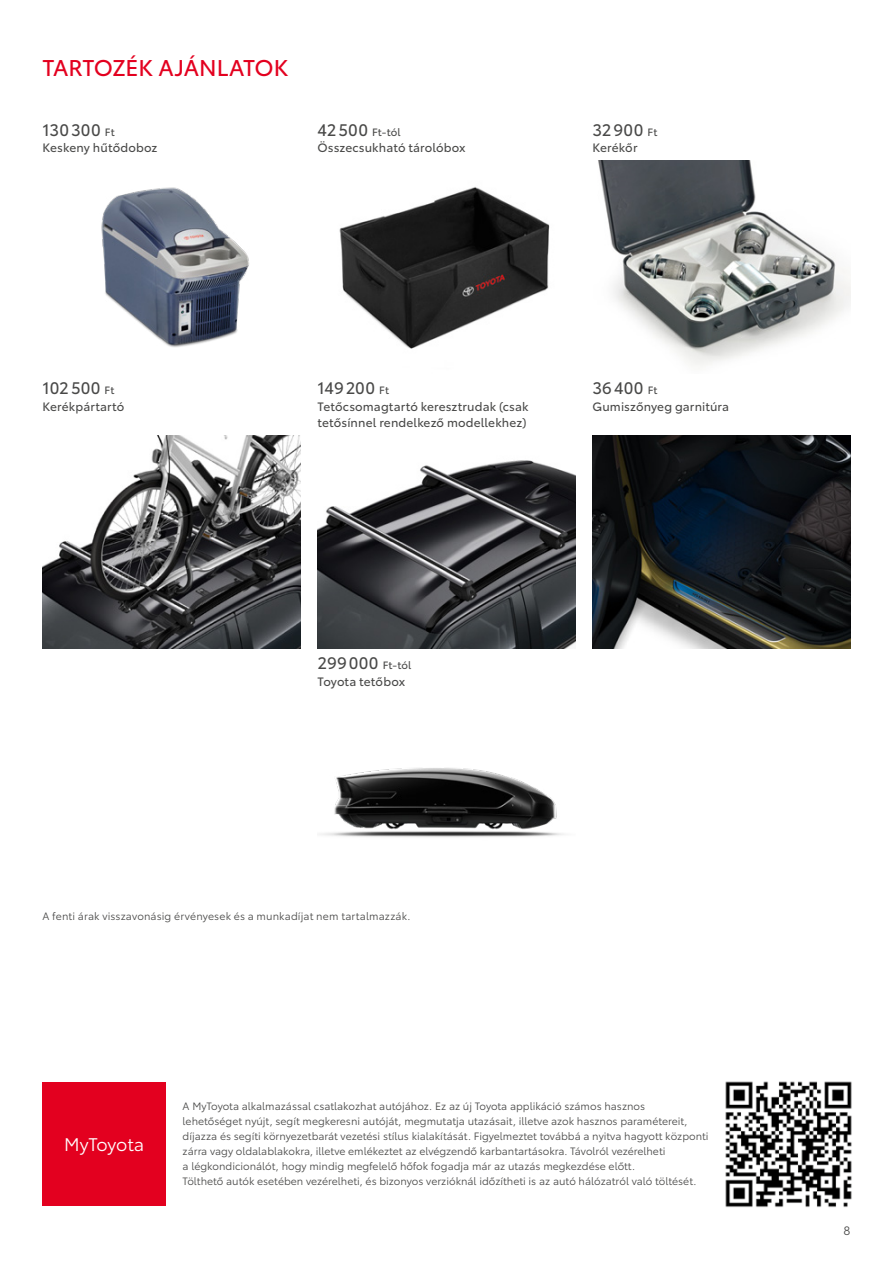
<style>
.page{position:relative;width:893px;height:1263px;background:#fff}
.page>*{position:absolute;margin:0;border:0;box-sizing:border-box;transform-origin:0 0}
.t1{font:22.5px "Toyota Type";letter-spacing:-.015em;color:#e3001f}
.t2{font:18px "Toyota Type";color:#fff}
.t3{font:16.5px "Toyota Type";letter-spacing:.02em;color:#494948}
.t4{font:12px/16.5px "Toyota Type";letter-spacing:.01em;color:#494948}
.t5{font:12px "Toyota Type";color:#494948}
.t6{font:10.5px/15px "Toyota Type";color:#494948}
.t7{font:10.5px "Toyota Type";color:#494948}
.s1{font-size:10.5px}
.s2{font-size:16.5px}
</style>
<div class="page">
<img style="left:101px;top:187px;width:148px;height:160px">
<img style="left:339px;top:187px;width:211px;height:162px">
<img style="left:598px;top:161px;width:252px;height:205px">
<img style="left:43px;top:436px;width:257px;height:212px">
<img style="left:317px;top:460px;width:258px;height:188px">
<img style="left:592px;top:436px;width:258px;height:212px">
<img style="left:320px;top:768px;width:244px;height:69px">
<div style="left:43px;top:1082px;width:123px;height:124px;background:#e3001f"></div>
<img style="left:725px;top:1081px;width:127px;height:127px">
<h1 class="t1" style="left:43px;top:51px;width:247px">TARTOZÉK AJÁNLATOK</h1>
<h3 class="t3" style="left:43px;top:117px;width:74px">130300 <span class="s1">Ft</span></h3>
<p class="t4" style="left:43px;top:139px;width:116px">Keskeny hűtődoboz</p>
<p class="t7" style="left:317px;top:124px;width:85px"><span class="s2">42500</span> Ft-tól</p>
<p class="t4" style="left:317px;top:139px;width:150px">Összecsukható tárolóbox</p>
<h3 class="t3" style="left:592px;top:117px;width:66px">32900 <span class="s1">Ft</span></h3>
<p class="t4" style="left:592px;top:139px;width:47px">Kerékőr</p>
<h3 class="t3" style="left:43px;top:376px;width:73px">102500 <span class="s1">Ft</span></h3>
<p class="t4" style="left:43px;top:397px;width:83px">Kerékpártartó</p>
<h3 class="t3" style="left:317px;top:376px;width:73px">149200 <span class="s1">Ft</span></h3>
<p class="t4" style="left:317px;top:397px;width:213px">Tetőcsomagtartó keresztrudak (csak tetősínnel rendelkező modellekhez)</p>
<h3 class="t3" style="left:592px;top:376px;width:67px">36400 <span class="s1">Ft</span></h3>
<p class="t4" style="left:592px;top:397px;width:138px">Gumiszőnyeg garnitúra</p>
<h3 class="t3" style="left:317px;top:651px;width:95px">299000 <span class="s1">Ft-tól</span></h3>
<p class="t4" style="left:317px;top:672px;width:89px">Toyota tetőbox</p>
<p class="t6" style="left:43px;top:907px;width:369px">A fenti árak visszavonásig érvényesek és a munkadíjat nem tartalmazzák.</p>
<h2 class="t2" style="left:64px;top:1131px;width:82px">MyToyota</h2>
<p class="t6" style="left:183px;top:1098px;width:527px">A MyToyota alkalmazással csatlakozhat autójához. Ez az új Toyota applikáció számos hasznos<br>lehetőséget nyújt, segít megkeresni autóját, megmutatja utazásait, illetve azok hasznos paramétereit, díjazza és segíti környezetbarát vezetési stílus kialakítását. Figyelmeztet továbbá a nyitva hagyott központi zárra vagy oldalablakokra, illetve emlékeztet az elvégzendő karbantartásokra. Távolról vezérelheti<br>a légkondicionálót, hogy mindig megfelelő hőfok fogadja már az utazás megkezdése előtt.<br>Tölthető autók esetében vezérelheti, és bizonyos verzióknál időzítheti is az autó hálózatról való töltését.</p>
<p class="t5" style="left:844px;top:1222px;width:8px">8</p>
</div>
